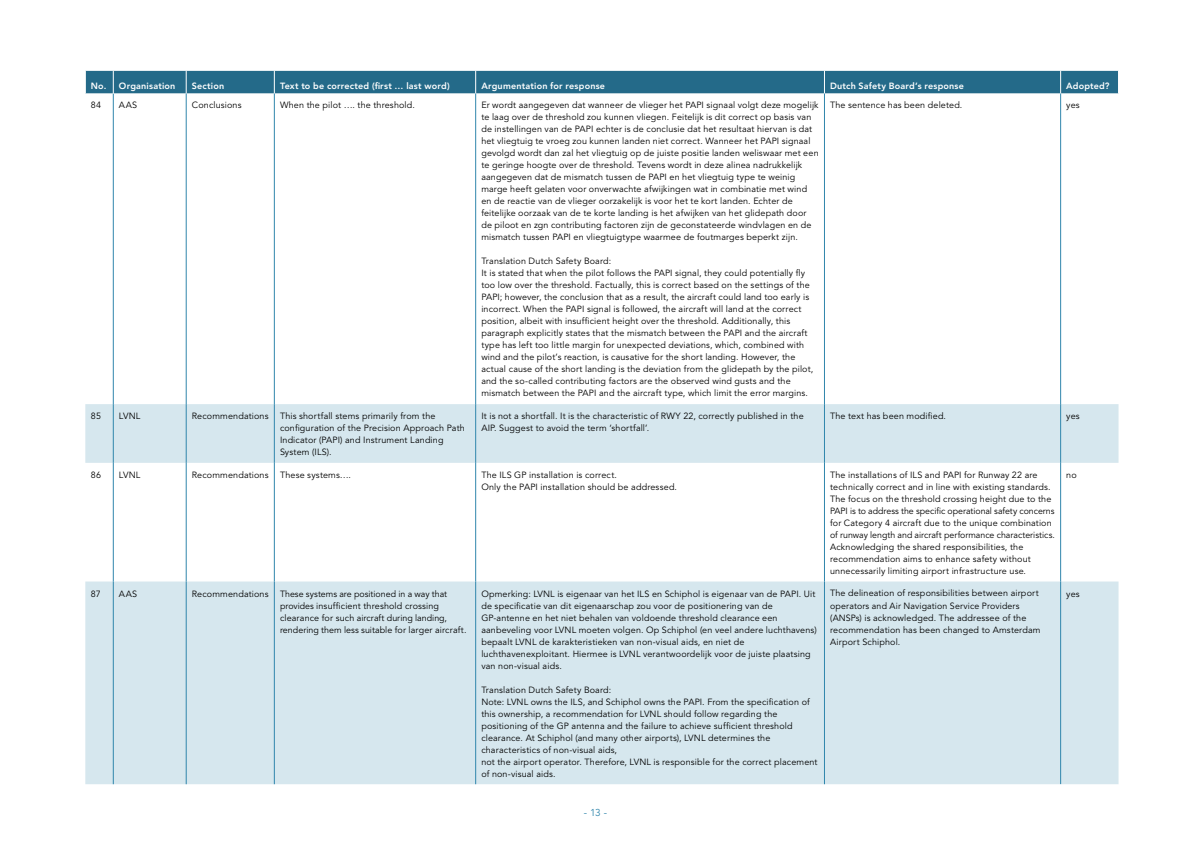
<style>
.page{position:relative;width:1191px;height:842px;background:#fff}
.page>*{position:absolute;margin:0;border:0;box-sizing:border-box;transform-origin:0 0}
.t1{font:10px "Avenir LT Std";color:#3086ac}
.t2{font:9px/12px "Avenir LT Std";letter-spacing:.015em;color:#000}
.t3{font:800 9px "Avenir LT Std";letter-spacing:.02em;color:#fff}
</style>
<div class="page">
<svg style="left:85px;top:404px;width:1033px;height:380px;fill:#d6e7ee"></svg>
<hr style="left:113px;top:94px;width:1px;height:310px;background:#3086ac">
<hr style="left:186px;top:94px;width:1px;height:310px;background:#3086ac">
<hr style="left:274px;top:94px;width:1px;height:310px;background:#3086ac">
<hr style="left:475px;top:94px;width:1px;height:310px;background:#3086ac">
<hr style="left:824px;top:94px;width:1px;height:310px;background:#3086ac">
<hr style="left:1060px;top:94px;width:1px;height:310px;background:#3086ac">
<hr style="left:113px;top:404px;width:1px;height:59px;background:#3086ac">
<hr style="left:186px;top:404px;width:1px;height:59px;background:#3086ac">
<hr style="left:274px;top:404px;width:1px;height:59px;background:#3086ac">
<hr style="left:475px;top:404px;width:1px;height:59px;background:#3086ac">
<hr style="left:824px;top:404px;width:1px;height:59px;background:#3086ac">
<hr style="left:1060px;top:404px;width:1px;height:59px;background:#3086ac">
<hr style="left:113px;top:463px;width:1px;height:118px;background:#3086ac">
<hr style="left:186px;top:463px;width:1px;height:118px;background:#3086ac">
<hr style="left:274px;top:463px;width:1px;height:118px;background:#3086ac">
<hr style="left:475px;top:463px;width:1px;height:118px;background:#3086ac">
<hr style="left:824px;top:463px;width:1px;height:118px;background:#3086ac">
<hr style="left:1060px;top:463px;width:1px;height:118px;background:#3086ac">
<hr style="left:113px;top:581px;width:1px;height:203px;background:#3086ac">
<hr style="left:186px;top:581px;width:1px;height:203px;background:#3086ac">
<hr style="left:274px;top:581px;width:1px;height:203px;background:#3086ac">
<hr style="left:475px;top:581px;width:1px;height:203px;background:#3086ac">
<hr style="left:824px;top:581px;width:1px;height:203px;background:#3086ac">
<hr style="left:1060px;top:581px;width:1px;height:203px;background:#3086ac">
<div style="left:85px;top:71px;width:1034px;height:23px;background:#246a89"></div>
<p class="t3" style="left:91px;top:81px;width:86px">No. Organisation</p>
<p class="t3" style="left:192px;top:81px;width:34px">Section</p>
<p class="t3" style="left:280px;top:81px;width:171px">Text to be corrected (first … last word)</p>
<p class="t3" style="left:481px;top:81px;width:125px">Argumentation for response</p>
<p class="t3" style="left:830px;top:81px;width:135px">Dutch Safety Board’s response</p>
<p class="t3" style="left:1066px;top:81px;width:45px">Adopted?</p>
<p class="t2" style="left:91px;top:100px;width:12px">84</p>
<p class="t2" style="left:119px;top:100px;width:20px">AAS</p>
<p class="t2" style="left:192px;top:100px;width:51px">Conclusions</p>
<p class="t2" style="left:280px;top:100px;width:136px">When the pilot …. the threshold.</p>
<p class="t2" style="left:481px;top:100px;width:339px">Er wordt aangegeven dat wanneer de vlieger het PAPI signaal volgt deze mogelijk te laag over de threshold zou kunnen vliegen. Feitelijk is dit correct op basis van de instellingen van de PAPI echter is de conclusie dat het resultaat hiervan is dat het vliegtuig te vroeg zou kunnen landen niet correct. Wanneer het PAPI signaal gevolgd wordt dan zal het vliegtuig op de juiste positie landen weliswaar met een te geringe hoogte over de threshold. Tevens wordt in deze alinea nadrukkelijk aangegeven dat de mismatch tussen de PAPI en het vliegtuig type te weinig marge heeft gelaten voor onverwachte afwijkingen wat in combinatie met wind en de reactie van de vlieger oorzakelijk is voor het te kort landen. Echter de feitelijke oorzaak van de te korte landing is het afwijken van het glidepath door de piloot en zgn contributing factoren zijn de geconstateerde windvlagen en de mismatch tussen PAPI en vliegtuigtype waarmee de foutmarges beperkt zijn.</p>
<p class="t2" style="left:481px;top:256px;width:333px">Translation Dutch Safety Board:<br>It is stated that when the pilot follows the PAPI signal, they could potentially fly too low over the threshold. Factually, this is correct based on the settings of the PAPI; however, the conclusion that as a result, the aircraft could land too early is incorrect. When the PAPI signal is followed, the aircraft will land at the correct position, albeit with insufficient height over the threshold. Additionally, this paragraph explicitly states that the mismatch between the PAPI and the aircraft type has left too little margin for unexpected deviations, which, combined with wind and the pilot’s reaction, is causative for the short landing. However, the actual cause of the short landing is the deviation from the glidepath by the pilot, and the so-called contributing factors are the observed wind gusts and the mismatch between the PAPI and the aircraft type, which limit the error margins.</p>
<p class="t2" style="left:830px;top:100px;width:134px">The sentence has been deleted.</p>
<p class="t2" style="left:1066px;top:100px;width:15px">yes</p>
<p class="t2" style="left:91px;top:410px;width:12px">85</p>
<p class="t2" style="left:119px;top:410px;width:23px">LVNL</p>
<p class="t2" style="left:192px;top:410px;width:78px">Recommendations</p>
<p class="t2" style="left:280px;top:410px;width:186px">This shortfall stems primarily from the configuration of the Precision Approach Path Indicator (PAPI) and Instrument Landing System (ILS).</p>
<p class="t2" style="left:481px;top:410px;width:324px">It is not a shortfall. It is the characteristic of RWY 22, correctly published in the<br>AIP. Suggest to avoid the term ‘shortfall’.</p>
<p class="t2" style="left:830px;top:410px;width:117px">The text has been modified.</p>
<p class="t2" style="left:1066px;top:410px;width:15px">yes</p>
<p class="t2" style="left:91px;top:469px;width:12px">86</p>
<p class="t2" style="left:119px;top:469px;width:23px">LVNL</p>
<p class="t2" style="left:192px;top:469px;width:78px">Recommendations</p>
<p class="t2" style="left:280px;top:469px;width:73px">These systems….</p>
<p class="t2" style="left:481px;top:469px;width:197px">The ILS GP installation is correct.<br>Only the PAPI installation should be addressed.</p>
<p class="t2" style="left:830px;top:469px;width:226px">The installations of ILS and PAPI for Runway 22 are technically correct and in line with existing standards.<br>The focus on the threshold crossing height due to the PAPI is to address the specific operational safety concerns for Category 4 aircraft due to the unique combination of runway length and aircraft performance characteristics.<br>Acknowledging the shared responsibilities, the recommendation aims to enhance safety without unnecessarily limiting airport infrastructure use.</p>
<p class="t2" style="left:1066px;top:469px;width:12px">no</p>
<p class="t2" style="left:91px;top:588px;width:11px">87</p>
<p class="t2" style="left:119px;top:588px;width:20px">AAS</p>
<p class="t2" style="left:192px;top:588px;width:78px">Recommendations</p>
<p class="t2" style="left:280px;top:588px;width:188px">These systems are positioned in a way that provides insufficient threshold crossing clearance for such aircraft during landing, rendering them less suitable for larger aircraft.</p>
<p class="t2" style="left:481px;top:588px;width:337px">Opmerking: LVNL is eigenaar van het ILS en Schiphol is eigenaar van de PAPI. Uit de specificatie van dit eigenaarschap zou voor de positionering van de GP-antenne en het niet behalen van voldoende threshold clearance een aanbeveling voor LVNL moeten volgen. Op Schiphol (en veel andere luchthavens) bepaalt LVNL de karakteristieken van non-visual aids, en niet de luchthavenexploitant. Hiermee is LVNL verantwoordelijk voor de juiste plaatsing van non-visual aids.</p>
<p class="t2" style="left:481px;top:684px;width:338px">Translation Dutch Safety Board:<br>Note: LVNL owns the ILS, and Schiphol owns the PAPI. From the specification of this ownership, a recommendation for LVNL should follow regarding the positioning of the GP antenna and the failure to achieve sufficient threshold clearance. At Schiphol (and many other airports), LVNL determines the characteristics of non-visual aids,<br>not the airport operator. Therefore, LVNL is responsible for the correct placement of non-visual aids.</p>
<p class="t2" style="left:830px;top:588px;width:212px">The delineation of responsibilities between airport operators and Air Navigation Service Providers (ANSPs) is acknowledged. The addressee of the recommendation has been changed to Amsterdam Airport Schiphol.</p>
<p class="t2" style="left:1066px;top:588px;width:15px">yes</p>
<p class="t1" style="left:584px;top:807px;width:25px">- 13 -</p>
</div>
